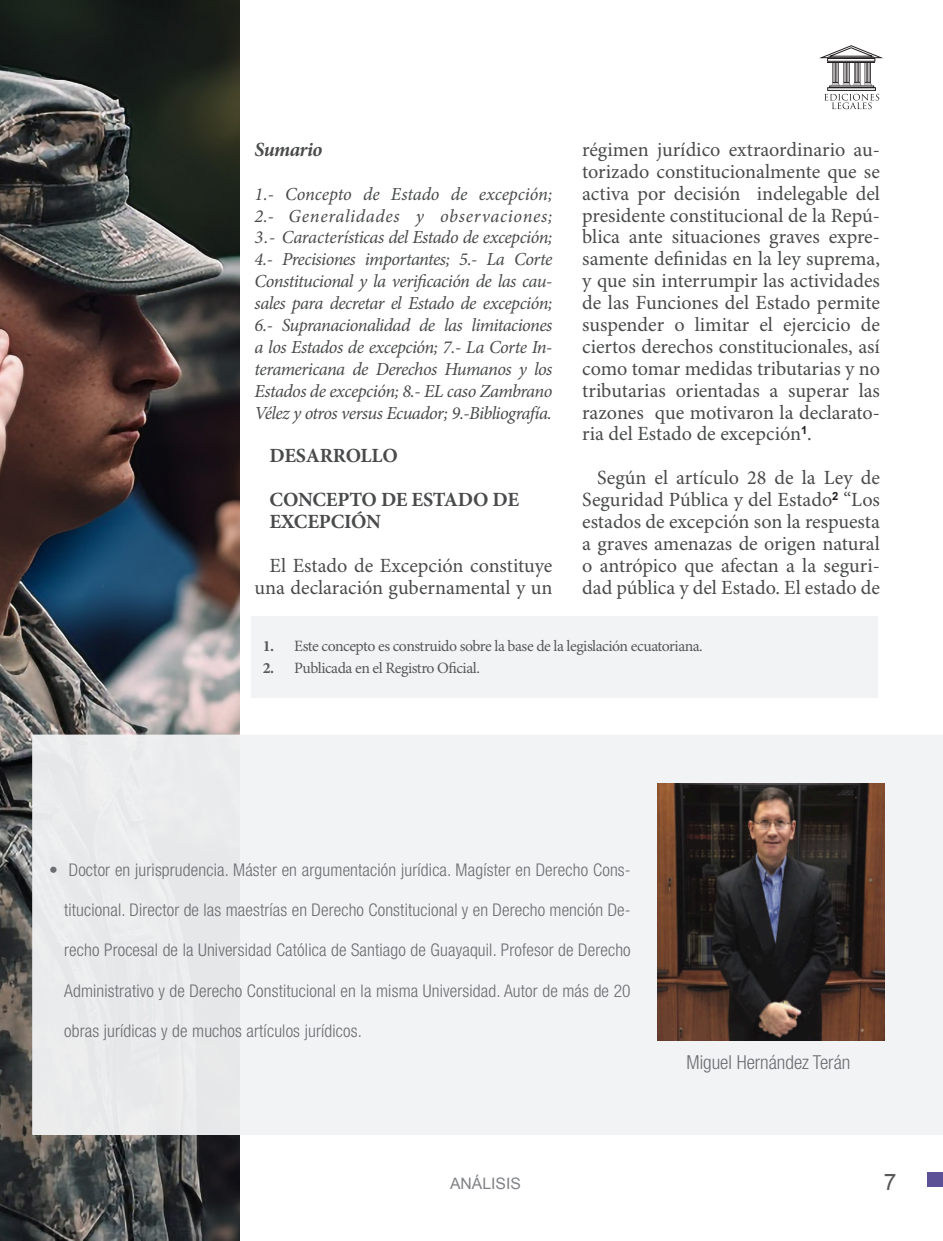
<style>
.page{position:relative;width:943px;height:1241px;background:#fff}
.page>*{position:absolute;margin:0;border:0;box-sizing:border-box;transform-origin:0 0}
.t1{font:22.75px "Arial";color:#57585a}
.TEXTO_REGULAR{font:20.12px/21.9px "Minion Pro";color:#494a4b;text-align:justify}
.TEXTO_REGULAR-2{font:700 20.12px "Minion Pro";letter-spacing:-.01em;color:#494a4b}
.TEXTO_TÍTULO_BOLD{font:italic 700 20.12px "Minion Pro";letter-spacing:-.03em;color:#494a4b}
.HOJA_DE_VIDA{font:300 condensed 19.25px "Helvetica Neue LT Std";color:#6c6d70}
.TEXTO_TÍTULO_BOLD-2{font:italic 18.38px/21.9px "Minion Pro";letter-spacing:-.03em;color:#494a4b;text-align:justify}
.t2{font:300 condensed 17.5px "Helvetica Neue LT Std";letter-spacing:.01em;color:#6c6d70}
.t3{font:15.75px "Minion Pro";letter-spacing:-.03em;color:#57585a}
.t4{font:15.75px "Arial";color:#808285}
.s1{font-weight:700}
</style>
<div class="page">
<div style="left:927px;top:1172px;width:16px;height:14px;background:#5c5097"></div>
<svg style="left:824px;top:94px;width:55px;height:15px"></svg>
<svg style="left:819px;top:45px;width:64px;height:41px"></svg>
<div style="left:827px;top:87px;width:48px;height:4px;border:1px solid #231f20"></div>
<div style="left:829px;top:86px;width:44px;height:2px;border:1px solid #231f20"></div>
<img style="left:0;top:0;width:239px;height:1240px">
<div style="left:33px;top:735px;width:909px;height:399px;background:#f2f3f4"></div>
<img style="left:657px;top:783px;width:227px;height:256px">
<div style="left:251px;top:616px;width:627px;height:82px;background:#f2f3f4"></div>
<p class="TEXTO_TÍTULO_BOLD" style="left:254px;top:135px;width:69px">Sumario</p>
<p class="TEXTO_TÍTULO_BOLD-2" style="left:254px;top:183px;width:299px">1.- Concepto de Estado de excepción; 2.- Generalidades y observaciones; 3.- Características del Estado de excepción; 4.- Precisiones importantes; 5.- La Corte Constitucional y la verificación de las cau&shy;sales para decretar el Estado de excepción; 6.- Supranacionalidad de las limitaciones a los Estados de excepción; 7.- La Corte In&shy;teramericana de Derechos Humanos y los Estados de excepción; 8.- EL caso Zambrano Vélez y otros versus Ecuador; 9.-Bibliografía.</p>
<p class="TEXTO_REGULAR-2" style="left:269px;top:441px;width:130px">DESARROLLO</p>
<p class="TEXTO_REGULAR-2" style="left:269px;top:485px;width:251px">CONCEPTO DE ESTADO DE</p>
<p class="TEXTO_REGULAR-2" style="left:269px;top:507px;width:113px">EXCEPCIÓN</p>
<p class="TEXTO_REGULAR" style="left:254px;top:555px;width:299px;text-align:right">El Estado de Excepción constituye una declaración gubernamental y un</p>
<p class="TEXTO_REGULAR" style="left:582px;top:139px;width:299px">régimen jurídico extraordinario au&shy;torizado constitucionalmente que se activa por decisión indelegable del presidente constitucional de la Repú&shy;blica ante situaciones graves expre&shy;samente definidas en la ley suprema, y que sin interrumpir las actividades de las Funciones del Estado permite suspender o limitar el ejercicio de ciertos derechos constitucionales, así como tomar medidas tributarias y no tributarias orientadas a superar las razones que motivaron la declarato&shy;ria del Estado de excepción<sup>1</sup>.</p>
<p class="TEXTO_REGULAR" style="left:582px;top:467px;width:299px;text-indent:15px">Según el artículo 28 de la Ley de Seguridad Pública y del Estado<sup>2</sup> “Los estados de excepción son la respuesta a graves amenazas de origen natural o antrópico que afectan a la seguri&shy;dad pública y del Estado. El estado de</p>
<p class="t3" style="left:263px;top:636px;width:441px"><span class="s1">1.</span> Este concepto es construido sobre la base de la legislación ecuatoriana.</p>
<p class="t3" style="left:263px;top:658px;width:219px"><span class="s1">2.</span> Publicada en el Registro Oficial.</p>
<p class="t2" style="left:49px;top:859px;width:583px">• Doctor en jurisprudencia. Máster en argumentación jurídica. Magíster en Derecho Cons-</p>
<p class="t2" style="left:64px;top:899px;width:568px">titucional. Director de las maestrías en Derecho Constitucional y en Derecho mención De-</p>
<p class="t2" style="left:64px;top:939px;width:568px">recho Procesal de la Universidad Católica de Santiago de Guayaquil. Profesor de Derecho</p>
<p class="t2" style="left:64px;top:980px;width:568px">Administrativo y de Derecho Constitucional en la misma Universidad. Autor de más de 20</p>
<p class="t2" style="left:64px;top:1020px;width:299px">obras jurídicas y de muchos artículos jurídicos.</p>
<p class="HOJA_DE_VIDA" style="left:686px;top:1050px;width:165px">Miguel Hernández Terán</p>
<p class="t4" style="left:450px;top:1172px;width:72px">ANÁLISIS</p>
<p class="t1" style="left:884px;top:1166px;width:14px">7</p>
</div>
